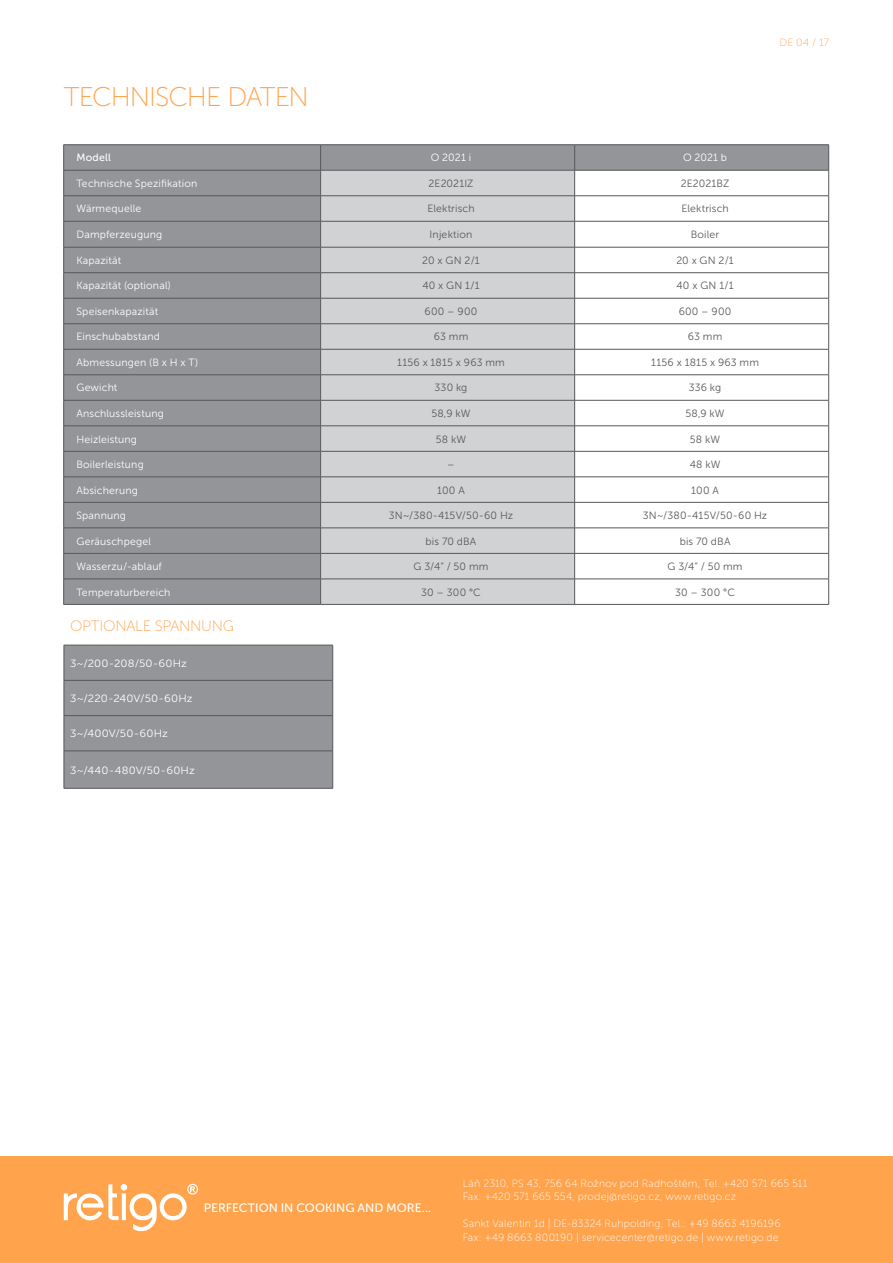
<style>
.page{position:relative;width:893px;height:1263px;background:#fff}
.page>*{position:absolute;margin:0;border:0;box-sizing:border-box;transform-origin:0 0}
.t1{font:27px "Museo Sans 100";letter-spacing:-.04em;color:#ffa34c}
.t2{font:15px "Museo Sans 100";letter-spacing:-.015em;color:#ffa34c}
.t3{font:12.15px "Museo Sans 500";color:#fff}
.Text{font:10.5px "Museo Sans 300";letter-spacing:.015em;color:#57585a}
.Text-2{font:10.5px "Museo Sans 300";letter-spacing:.015em;color:#fff}
.t4{font:10.5px/13.5px "Museo Sans 100";letter-spacing:.015em;color:#fff}
.Text_v_tabulce{font:10.5px "Museo Sans 300";letter-spacing:.015em;color:#fff;scale:1.08 1}
.Text_v_tabulce-2{font:10.5px "Museo Sans 300";letter-spacing:.015em;color:#fff}
.t5{font:10.5px "Museo Sans 100";color:#ffa34c}
.Text_v_tabulce-3{font:10.5px "Museo Sans 500";letter-spacing:.02em;color:#fff}
</style>
<div class="page">
<div style="left:0;top:1157px;width:893px;height:106px;background:#ffa34c"></div>
<svg style="left:64px;top:1184px;width:134px;height:48px"></svg>
<svg style="left:64px;top:145px;width:764px;height:459px;fill:#939598"></svg>
<div style="left:321px;top:171px;width:253px;height:433px;background:#d1d2d4"></div>
<hr style="left:64px;top:144px;width:257px;height:1px;background:#57585a">
<hr style="left:321px;top:144px;width:254px;height:1px;background:#57585a">
<hr style="left:575px;top:144px;width:254px;height:1px;background:#57585a">
<hr style="left:64px;top:170px;width:257px;height:1px;background:#57585a">
<hr style="left:321px;top:170px;width:254px;height:1px;background:#57585a">
<hr style="left:575px;top:170px;width:254px;height:1px;background:#57585a">
<hr style="left:64px;top:195px;width:257px;height:1px;background:#57585a">
<hr style="left:321px;top:195px;width:254px;height:1px;background:#57585a">
<hr style="left:575px;top:195px;width:254px;height:1px;background:#57585a">
<hr style="left:64px;top:221px;width:257px;height:1px;background:#57585a">
<hr style="left:321px;top:221px;width:254px;height:1px;background:#57585a">
<hr style="left:575px;top:221px;width:254px;height:1px;background:#57585a">
<hr style="left:64px;top:247px;width:257px;height:1px;background:#57585a">
<hr style="left:321px;top:247px;width:254px;height:1px;background:#57585a">
<hr style="left:575px;top:247px;width:254px;height:1px;background:#57585a">
<hr style="left:64px;top:272px;width:257px;height:1px;background:#57585a">
<hr style="left:321px;top:272px;width:254px;height:1px;background:#57585a">
<hr style="left:575px;top:272px;width:254px;height:1px;background:#57585a">
<hr style="left:64px;top:298px;width:257px;height:1px;background:#57585a">
<hr style="left:321px;top:298px;width:254px;height:1px;background:#57585a">
<hr style="left:575px;top:298px;width:254px;height:1px;background:#57585a">
<hr style="left:64px;top:323px;width:257px;height:1px;background:#57585a">
<hr style="left:321px;top:323px;width:254px;height:1px;background:#57585a">
<hr style="left:575px;top:323px;width:254px;height:1px;background:#57585a">
<hr style="left:64px;top:349px;width:257px;height:1px;background:#57585a">
<hr style="left:321px;top:349px;width:254px;height:1px;background:#57585a">
<hr style="left:575px;top:349px;width:254px;height:1px;background:#57585a">
<hr style="left:64px;top:374px;width:257px;height:1px;background:#57585a">
<hr style="left:321px;top:374px;width:254px;height:1px;background:#57585a">
<hr style="left:575px;top:374px;width:254px;height:1px;background:#57585a">
<hr style="left:64px;top:400px;width:257px;height:1px;background:#57585a">
<hr style="left:321px;top:400px;width:254px;height:1px;background:#57585a">
<hr style="left:575px;top:400px;width:254px;height:1px;background:#57585a">
<hr style="left:64px;top:426px;width:257px;height:1px;background:#57585a">
<hr style="left:321px;top:426px;width:254px;height:1px;background:#57585a">
<hr style="left:575px;top:426px;width:254px;height:1px;background:#57585a">
<hr style="left:64px;top:451px;width:257px;height:1px;background:#57585a">
<hr style="left:321px;top:451px;width:254px;height:1px;background:#57585a">
<hr style="left:575px;top:451px;width:254px;height:1px;background:#57585a">
<hr style="left:64px;top:477px;width:257px;height:1px;background:#57585a">
<hr style="left:321px;top:477px;width:254px;height:1px;background:#57585a">
<hr style="left:575px;top:477px;width:254px;height:1px;background:#57585a">
<hr style="left:64px;top:502px;width:257px;height:1px;background:#57585a">
<hr style="left:321px;top:502px;width:254px;height:1px;background:#57585a">
<hr style="left:575px;top:502px;width:254px;height:1px;background:#57585a">
<hr style="left:64px;top:528px;width:257px;height:1px;background:#57585a">
<hr style="left:321px;top:528px;width:254px;height:1px;background:#57585a">
<hr style="left:575px;top:528px;width:254px;height:1px;background:#57585a">
<hr style="left:64px;top:553px;width:257px;height:1px;background:#57585a">
<hr style="left:321px;top:553px;width:254px;height:1px;background:#57585a">
<hr style="left:575px;top:553px;width:254px;height:1px;background:#57585a">
<hr style="left:64px;top:579px;width:257px;height:1px;background:#57585a">
<svg style="left:63px;top:145px;width:1px;height:459px"></svg>
<hr style="left:321px;top:579px;width:254px;height:1px;background:#57585a">
<svg style="left:320px;top:145px;width:1px;height:459px"></svg>
<hr style="left:575px;top:579px;width:254px;height:1px;background:#57585a">
<svg style="left:574px;top:145px;width:1px;height:459px"></svg>
<svg style="left:828px;top:145px;width:1px;height:459px"></svg>
<hr style="left:64px;top:604px;width:257px;height:1px;background:#57585a">
<hr style="left:321px;top:604px;width:254px;height:1px;background:#57585a">
<hr style="left:575px;top:604px;width:254px;height:1px;background:#57585a">
<div style="left:65px;top:646px;width:267px;height:142px;background:#939598"></div>
<hr style="left:64px;top:645px;width:269px;height:1px;background:#57585a">
<hr style="left:64px;top:645px;width:1px;height:35px;background:#57585a">
<hr style="left:332px;top:645px;width:1px;height:35px;background:#57585a">
<hr style="left:64px;top:680px;width:269px;height:1px;background:#57585a">
<hr style="left:64px;top:680px;width:1px;height:35px;background:#57585a">
<hr style="left:332px;top:680px;width:1px;height:35px;background:#57585a">
<hr style="left:64px;top:715px;width:269px;height:1px;background:#57585a">
<hr style="left:64px;top:716px;width:1px;height:35px;background:#57585a">
<hr style="left:332px;top:716px;width:1px;height:35px;background:#57585a">
<hr style="left:64px;top:751px;width:269px;height:1px;background:#57585a">
<hr style="left:64px;top:751px;width:1px;height:37px;background:#57585a">
<hr style="left:332px;top:751px;width:1px;height:37px;background:#57585a">
<hr style="left:64px;top:788px;width:269px;height:1px;background:#57585a">
<h2 class="t1" style="left:64px;top:82px;width:247px">TECHNISCHE DATEN</h2>
<p class="t5" style="left:779px;top:37px;width:51px">DE 04 / 17</p>
<p class="Text_v_tabulce-3" style="left:76px;top:152px;width:36px">Modell</p>
<p class="Text_v_tabulce-2" style="left:431px;top:152px;width:42px">O 2021 i</p>
<p class="Text_v_tabulce-2" style="left:683px;top:152px;width:46px">O 2021 b</p>
<p class="Text-2" style="left:76px;top:178px;width:122px">Technische Spezifikation</p>
<p class="Text" style="left:428px;top:178px;width:47px">2E2021IZ</p>
<p class="Text" style="left:681px;top:178px;width:50px">2E2021BZ</p>
<p class="Text-2" style="left:76px;top:203px;width:67px">Wärmequelle</p>
<p class="Text" style="left:427px;top:203px;width:49px">Elektrisch</p>
<p class="Text" style="left:681px;top:203px;width:49px">Elektrisch</p>
<p class="Text-2" style="left:76px;top:229px;width:88px">Dampferzeugung</p>
<p class="Text" style="left:430px;top:229px;width:44px">Injektion</p>
<p class="Text" style="left:691px;top:229px;width:30px">Boiler</p>
<p class="Text-2" style="left:76px;top:255px;width:46px">Kapazität</p>
<p class="Text" style="left:422px;top:255px;width:59px">20 x GN 2/1</p>
<p class="Text" style="left:676px;top:255px;width:59px">20 x GN 2/1</p>
<p class="Text-2" style="left:76px;top:280px;width:96px">Kapazität (optional)</p>
<p class="Text" style="left:422px;top:280px;width:59px">40 x GN 1/1</p>
<p class="Text" style="left:676px;top:280px;width:59px">40 x GN 1/1</p>
<p class="Text-2" style="left:76px;top:306px;width:83px">Speisenkapazität</p>
<p class="Text" style="left:425px;top:306px;width:54px">600 – 900</p>
<p class="Text" style="left:679px;top:306px;width:54px">600 – 900</p>
<p class="Text-2" style="left:76px;top:331px;width:85px">Einschubabstand</p>
<p class="Text" style="left:434px;top:331px;width:36px">63 mm</p>
<p class="Text" style="left:688px;top:331px;width:36px">63 mm</p>
<p class="Text-2" style="left:76px;top:357px;width:123px">Abmessungen (B x H x T)</p>
<p class="Text" style="left:397px;top:357px;width:109px">1156 x 1815 x 963 mm</p>
<p class="Text" style="left:651px;top:357px;width:109px">1156 x 1815 x 963 mm</p>
<p class="Text-2" style="left:76px;top:382px;width:43px">Gewicht</p>
<p class="Text" style="left:435px;top:382px;width:34px">330 kg</p>
<p class="Text" style="left:689px;top:382px;width:34px">336 kg</p>
<p class="Text-2" style="left:76px;top:408px;width:89px">Anschlussleistung</p>
<p class="Text" style="left:431px;top:408px;width:41px">58,9 kW</p>
<p class="Text" style="left:685px;top:408px;width:41px">58,9 kW</p>
<p class="Text-2" style="left:76px;top:433px;width:62px">Heizleistung</p>
<p class="Text" style="left:436px;top:433px;width:32px">58 kW</p>
<p class="Text" style="left:690px;top:433px;width:32px">58 kW</p>
<p class="Text-2" style="left:76px;top:459px;width:69px">Boilerleistung</p>
<p class="Text" style="left:447px;top:459px;width:9px">–</p>
<p class="Text" style="left:690px;top:459px;width:32px">48 kW</p>
<p class="Text-2" style="left:76px;top:484px;width:63px">Absicherung</p>
<p class="Text" style="left:437px;top:484px;width:29px">100 A</p>
<p class="Text" style="left:691px;top:484px;width:29px">100 A</p>
<p class="Text-2" style="left:76px;top:510px;width:51px">Spannung</p>
<p class="Text" style="left:389px;top:510px;width:126px">3N~/380-415V/50-60 Hz</p>
<p class="Text" style="left:643px;top:510px;width:126px">3N~/380-415V/50-60 Hz</p>
<p class="Text-2" style="left:76px;top:535px;width:76px">Geräuschpegel</p>
<p class="Text" style="left:426px;top:535px;width:52px">bis 70 dBA</p>
<p class="Text" style="left:680px;top:535px;width:52px">bis 70 dBA</p>
<p class="Text-2" style="left:76px;top:561px;width:87px">Wasserzu/-ablauf</p>
<p class="Text" style="left:414px;top:561px;width:76px">G 3/4“ / 50 mm</p>
<p class="Text" style="left:668px;top:561px;width:76px">G 3/4“ / 50 mm</p>
<p class="Text-2" style="left:76px;top:586px;width:96px">Temperaturbereich</p>
<p class="Text" style="left:421px;top:586px;width:61px">30 – 300 °C</p>
<p class="Text" style="left:675px;top:586px;width:61px">30 – 300 °C</p>
<p class="t2" style="left:70px;top:618px;width:166px">OPTIONALE SPANNUNG</p>
<p class="Text_v_tabulce" style="left:70px;top:657px;width:110px">3~/200-208/50-60Hz</p>
<p class="Text_v_tabulce" style="left:70px;top:693px;width:115px">3~/220-240V/50-60Hz</p>
<p class="Text_v_tabulce" style="left:70px;top:728px;width:92px">3~/400V/50-60Hz</p>
<p class="Text_v_tabulce" style="left:70px;top:764px;width:117px">3~/440-480V/50-60Hz</p>
<p class="t3" style="left:204px;top:1201px;width:229px">PERFECTION IN COOKING AND MORE...</p>
<p class="t4" style="left:463px;top:1176px;width:346px">Láň 2310, PS 43, 756 64 Rožnov pod Radhoštěm, Tel. +420 571 665 511<br>Fax: +420 571 665 554, prodej@retigo.cz, www.retigo.cz</p>
<p class="t4" style="left:463px;top:1217px;width:319px">Sankt Valentin 1d | DE-83324 Ruhpolding, Tel.: +49 8663 4196196<br>Fax: +49 8663 800190 | servicecenter@retigo.de | www.retigo.de</p>
</div>
